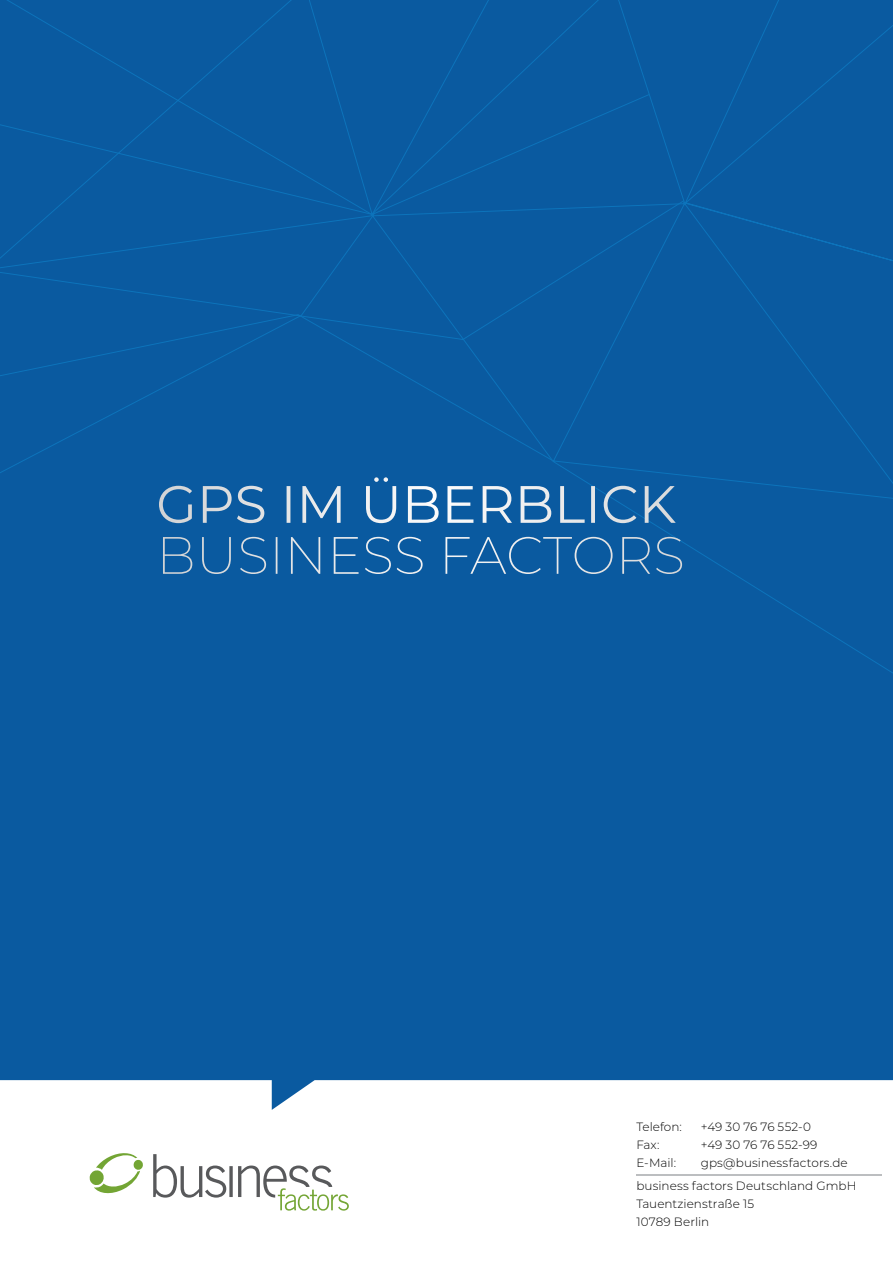
<style>
.page{position:relative;width:893px;height:1263px;background:#fff}
.page>*{position:absolute;margin:0;border:0;box-sizing:border-box;transform-origin:0 0}
.t1{font:200 52.5px "Montserrat";color:#fff}
.t2{font:52.5px "Montserrat";color:#fff}
.t3{font:300 12px/22.6px "Montserrat";letter-spacing:.005em;color:#000}
</style>
<div class="page">
<div style="left:0;top:482px;width:893px;height:628px;background:#0a5aa0"></div>
<div style="left:372px;top:0;width:521px;height:681px;background:#0a5aa0"></div>
<div style="left:373px;top:0;width:312px;height:340px;background:#0a5aa0"></div>
<div style="left:0;top:0;width:373px;height:121px;background:#0a5aa0"></div>
<div style="left:0;top:121px;width:374px;height:361px;background:#0a5aa0"></div>
<div style="left:0;top:314px;width:553px;height:147px;background:#0a5aa0"></div>
<hr style="left:636px;top:1174px;width:246px;height:2px;background:#bcbec0">
<svg style="left:153px;top:1154px;width:196px;height:56px"></svg>
<svg style="left:89px;top:1153px;width:54px;height:41px"></svg>
<h1 class="t2" style="left:156px;top:468px;width:521px">GPS IM ÜBERBLICK</h1>
<h1 class="t1" style="left:156px;top:520px;width:530px">BUSINESS FACTORS</h1>
<p class="t3" style="left:636px;top:1115px;width:47px">Telefon:</p>
<p class="t3" style="left:701px;top:1115px;width:112px">+49 30 76 76 552-0</p>
<p class="t3" style="left:636px;top:1133px;width:25px">Fax:</p>
<p class="t3" style="left:701px;top:1133px;width:118px">+49 30 76 76 552-99</p>
<p class="t3" style="left:636px;top:1151px;width:41px">E-Mail:</p>
<p class="t3" style="left:636px;top:1151px;width:221px;text-indent:64px">gps@businessfactors.de business factors Deutschland GmbH</p>
<p class="t3" style="left:636px;top:1194px;width:119px;line-height:18px">Tauentzienstraße 15<br>10789 Berlin</p>
</div>
